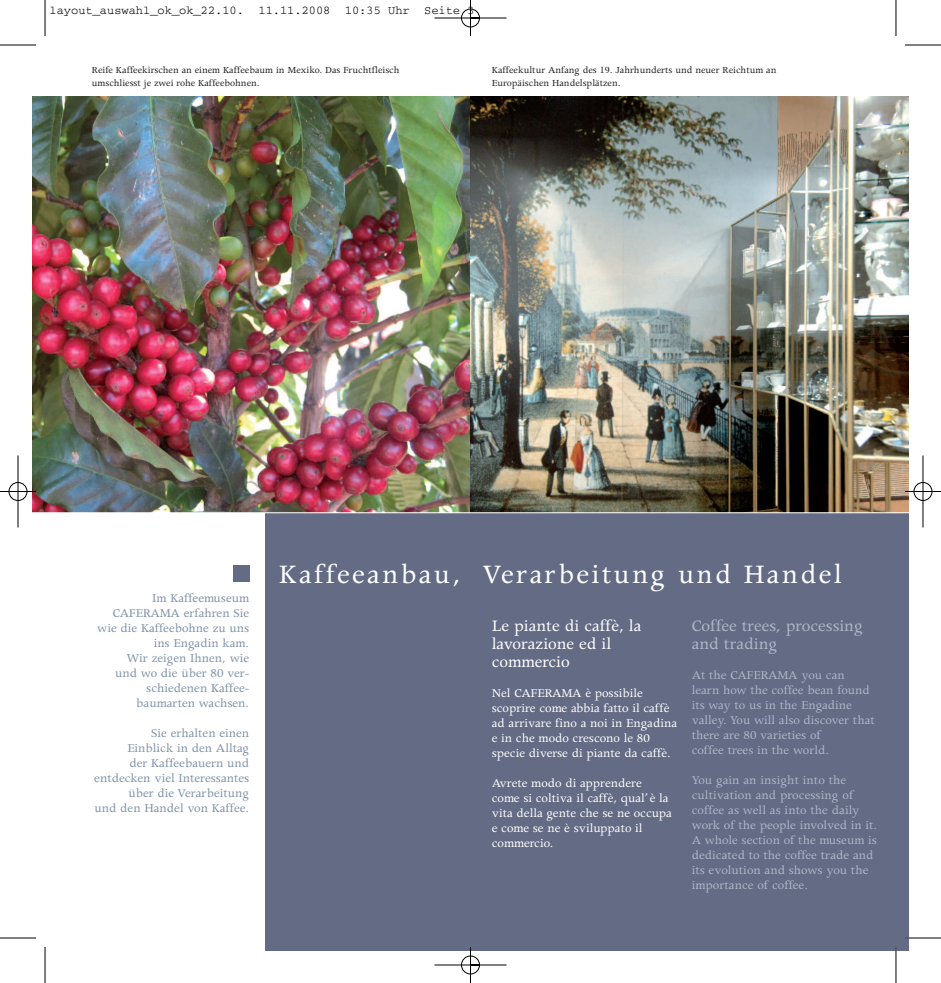
<style>
.page{position:relative;width:941px;height:983px;background:#fff}
.page>*{position:absolute;margin:0;border:0;box-sizing:border-box;transform-origin:0 0}
.t1{font:30px "Apollo";letter-spacing:.07em;color:#fff}
.t2{font:18px/18px "Apollo";color:#fff}
.t3{font:18px/18px "Apollo";color:#acb8c8}
.t4{font:13.5px/15px "Apollo";color:#acb8c8}
.t5{font:13.5px/15px "Apollo";color:#8092a8;text-align:right}
.t6{font:13.5px/15px "Apollo";color:#fff}
.t7{font:12px "Courier";color:#000}
.t8{font:10.5px/12.8px "Apollo";color:#231f20}
</style>
<div class="page">
<img style="left:0;top:0;width:940px;height:983px">
<p class="t7" style="left:50px;top:6px;width:426px">layout_auswahl_ok_ok_22.10. 11.11.2008 10:35 Uhr Seite 3</p>
<p class="t8" style="left:92px;top:65px;width:309px">Reife Kaffeekirschen an einem Kaffeebaum in Mexiko. Das Fruchtfleisch umschliesst je zwei rohe Kaffeebohnen.</p>
<p class="t8" style="left:491px;top:65px;width:286px">Kaffeekultur Anfang des 19. Jahrhunderts und neuer Reichtum an<br>Europäischen Handelsplätzen.</p>
<p class="t5" style="left:97px;top:592px;width:153px">Im Kaffeemuseum<br>CAFERAMA erfahren Sie wie die Kaffeebohne zu uns ins Engadin kam.<br>Wir zeigen Ihnen, wie<br>und wo die über 80 ver&shy;schiedenen Kaffee&shy;baumarten wachsen.</p>
<p class="t5" style="left:94px;top:727px;width:156px">Sie erhalten einen<br>Einblick in den Alltag<br>der Kaffeebauern und entdecken viel Interessantes über die Verarbeitung<br>und den Handel von Kaffee.</p>
<h1 class="t1" style="left:279px;top:564px;width:564px">Kaffeeanbau, Verarbeitung und Handel</h1>
<h2 class="t2" style="left:491px;top:618px;width:151px">Le piante di caffè, la lavorazione ed il commercio</h2>
<p class="t6" style="left:491px;top:687px;width:187px">Nel CAFERAMA è possibile scoprire come abbia fatto il caffè ad arrivare fino a noi in Engadina e in che modo crescono le 80 specie diverse di piante da caffè.</p>
<p class="t6" style="left:491px;top:777px;width:181px">Avrete modo di apprendere come si coltiva il caffè, qual’è la vita della gente che se ne occupa e come se ne è sviluppato il commercio.</p>
<h2 class="t3" style="left:691px;top:618px;width:173px">Coffee trees, processing and trading</h2>
<p class="t4" style="left:691px;top:669px;width:184px">At the CAFERAMA you can learn how the coffee bean found its way to us in the Engadine valley. You will also discover that there are 80 varieties of<br>coffee trees in the world.</p>
<p class="t4" style="left:691px;top:774px;width:187px">You gain an insight into the cultivation and processing of coffee as well as into the daily work of the people involved in it.<br>A whole section of the museum is dedicated to the coffee trade and its evolution and shows you the importance of coffee.</p>
</div>
